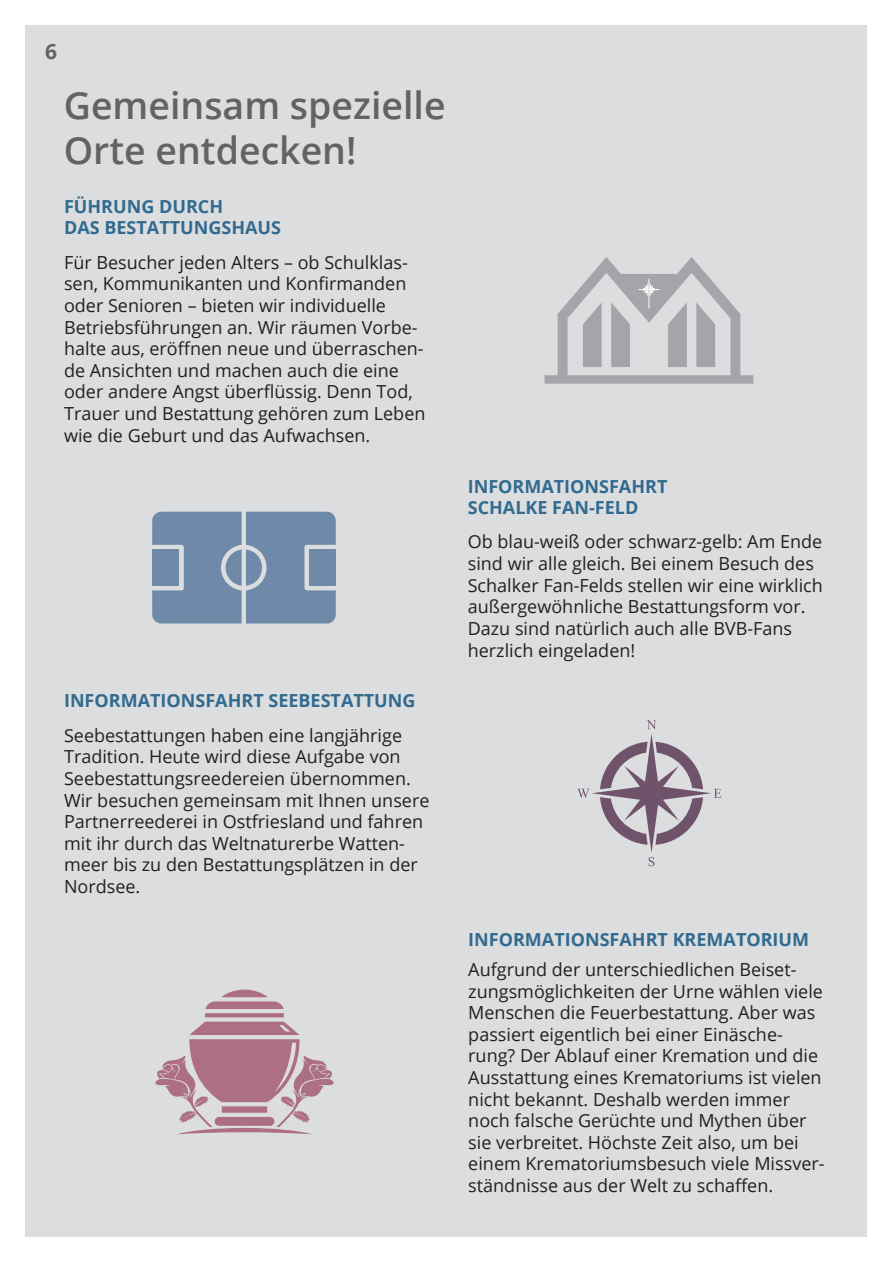
<style>
.page{position:relative;width:893px;height:1263px;background:#fff}
.page>*{position:absolute;margin:0;border:0;box-sizing:border-box;transform-origin:0 0}
.t1{font:600 37.5px/45px "Open Sans";color:#636366}
.t2{font:700 21px "Open Sans";color:#636366}
.t3{font:18px/21.6px "Open Sans";color:#231f20}
.t4{font:700 18px/21.6px "Open Sans";color:#316b8f}
</style>
<div class="page">
<div style="left:26px;top:26px;width:841px;height:1211px;background:#dcdddf"></div>
<svg style="left:545px;top:257px;width:208px;height:127px"></svg>
<svg style="left:155px;top:989px;width:179px;height:145px"></svg>
<svg style="left:577px;top:720px;width:144px;height:146px"></svg>
<svg style="left:152px;top:512px;width:184px;height:111px;background:#7892ad"></svg>
<p class="t2" style="left:45px;top:36px;width:13px">6</p>
<h1 class="t1" style="left:64px;top:82px;width:383px">Gemeinsam spezielle<br>Orte entdecken!</h1>
<p class="t4" style="left:64px;top:195px;width:219px">FÜHRUNG DURCH<br>DAS BESTATTUNGSHAUS</p>
<p class="t3" style="left:64px;top:251px;width:363px">Für Besucher jeden Alters – ob Schulklas&shy;sen, Kommunikanten und Konfirmanden oder Senioren – bieten wir individuelle Betriebsführungen an. Wir räumen Vorbe&shy;halte aus, eröffnen neue und überraschen&shy;de Ansichten und machen auch die eine oder andere Angst überflüssig. Denn Tod, Trauer und Bestattung gehören zum Leben wie die Geburt und das Aufwachsen.</p>
<p class="t4" style="left:64px;top:689px;width:353px">INFORMATIONSFAHRT SEEBESTATTUNG</p>
<p class="t3" style="left:64px;top:724px;width:367px">Seebestattungen haben eine langjährige Tradition. Heute wird diese Aufgabe von Seebestattungsreedereien übernommen.<br>Wir besuchen gemeinsam mit Ihnen unsere Partnerreederei in Ostfriesland und fahren mit ihr durch das Weltnaturerbe Watten&shy;meer bis zu den Bestattungsplätzen in der Nordsee.</p>
<p class="t4" style="left:468px;top:475px;width:201px">INFORMATIONSFAHRT<br>SCHALKE FAN-FELD</p>
<p class="t3" style="left:468px;top:531px;width:357px">Ob blau-weiß oder schwarz-gelb: Am Ende sind wir alle gleich. Bei einem Besuch des Schalker Fan-Felds stellen wir eine wirklich außergewöhnliche Bestattungsform vor.<br>Dazu sind natürlich auch alle BVB-Fans herzlich eingeladen!</p>
<p class="t4" style="left:468px;top:928px;width:342px">INFORMATIONSFAHRT KREMATORIUM</p>
<p class="t3" style="left:468px;top:958px;width:358px">Aufgrund der unterschiedlichen Beiset&shy;zungsmöglichkeiten der Urne wählen viele Menschen die Feuerbestattung. Aber was passiert eigentlich bei einer Einäsche&shy;rung? Der Ablauf einer Kremation und die Ausstattung eines Krematoriums ist vielen nicht bekannt. Deshalb werden immer noch falsche Gerüchte und Mythen über sie verbreitet. Höchste Zeit also, um bei einem Krematoriumsbesuch viele Missver&shy;ständnisse aus der Welt zu schaffen.</p>
</div>
